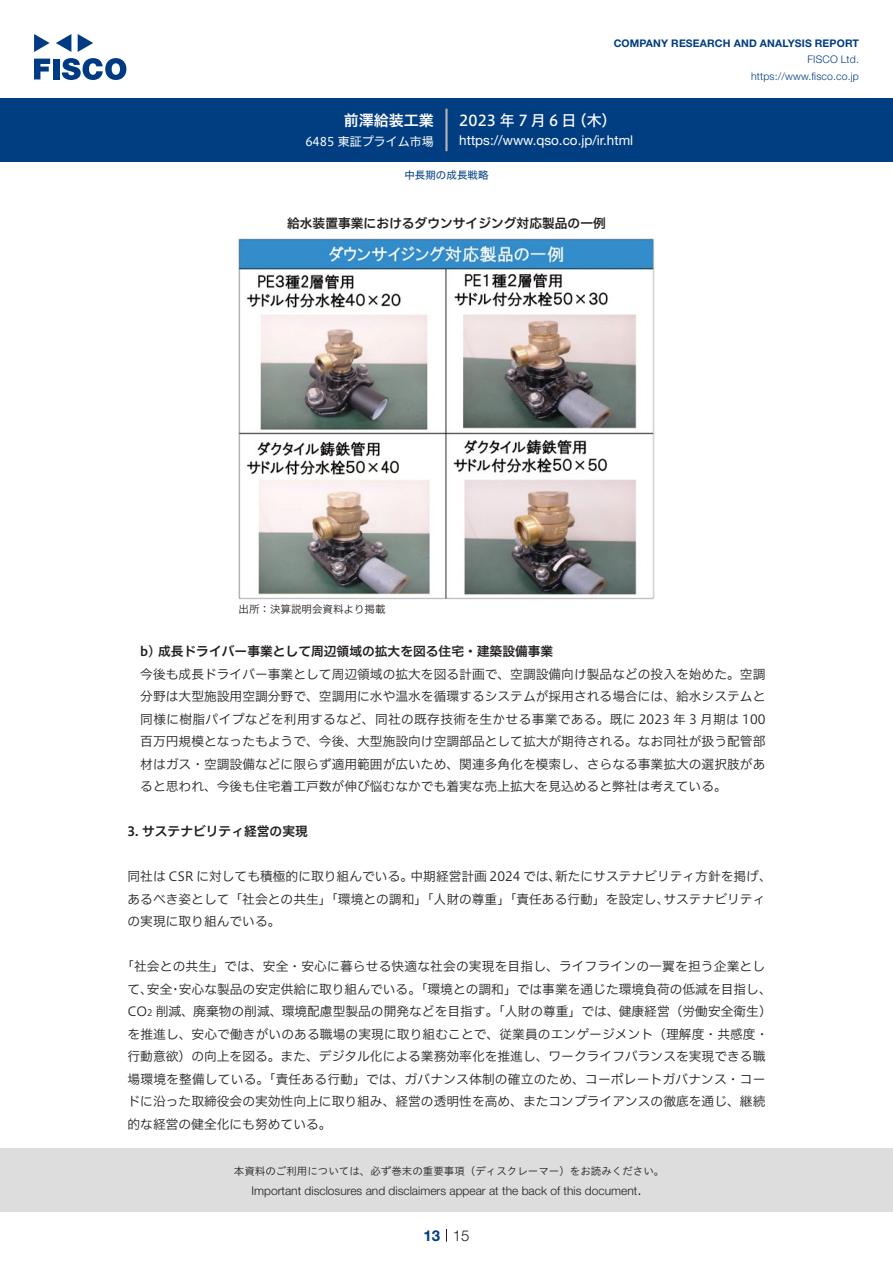
<style>
.page{position:relative;width:893px;height:1263px;background:#fff}
.page>*{position:absolute;margin:0;border:0;box-sizing:border-box;transform-origin:0 0}
.t1{font:15px "Hiragino UD Sans F Std N W5";letter-spacing:.215em;color:#fff}
.t2{font:15px "Hiragino UD Sans F Std N W6";color:#fff}
.t3{font:300 15px "Helvetica Neue LT Std";color:#231f20}
.t4{font:700 15px "Helvetica Neue LT Std";color:#003d81}
.t5{font:13.5px "Helvetica Neue LT Std";color:#fff}
.t6{font:12.75px/22.5px "Hiragino UD Sans F Std N W3";color:#231f20}
.t7{font:12.75px "Hiragino UD Sans F Std N W6";color:#231f20}
.t8{font:300 12px "Helvetica Neue LT Std";color:#231f20}
.t9{font:12px "Hiragino UD Sans F Std N W4";color:#fff}
.t10{font:10.5px "Hiragino UD Sans Std W3";color:#231f20}
.t11{font:700 10.5px "Helvetica Neue LT Std";letter-spacing:.015em;color:#003d81}
.t12{font:300 10.5px/16.5px "Helvetica Neue LT Std";letter-spacing:.015em;color:#003d81;text-align:right}
.t13{font:10.5px "Hiragino UD Sans F Std N W3";color:#231f20}
.t14{font:10.5px "Hiragino UD Sans F Std N W4";color:#003d81}
.t15{font:8.85px "Hiragino UD Sans F Std N W3";color:#231f20}
</style>
<div class="page">
<div style="left:0;top:1148px;width:893px;height:64px;background:#ddd"></div>
<svg style="left:34px;top:59px;width:16px;height:20px"></svg>
<div style="left:53px;top:59px;width:6px;height:20px;background:#003a83"></div>
<svg style="left:62px;top:58px;width:64px;height:22px"></svg>
<svg style="left:34px;top:34px;width:16px;height:18px"></svg>
<svg style="left:78px;top:34px;width:15px;height:18px"></svg>
<svg style="left:56px;top:34px;width:15px;height:18px"></svg>
<div style="left:0;top:98px;width:893px;height:64px;background:#003d81"></div>
<hr style="left:445px;top:109px;width:3px;height:42px;background:#b5b5b6">
<svg style="left:446px;top:1229px;width:1px;height:13px"></svg>
<img style="left:239px;top:238px;width:415px;height:362px">
<p class="t2" style="left:344px;top:109px;width:92px">前澤給装工業</p>
<p class="t9" style="left:305px;top:132px;width:130px">6485 東証プライム市場</p>
<p class="t11" style="left:614px;top:37px;width:247px">COMPANY RESEARCH AND ANALYSIS REPORT</p>
<p class="t12" style="left:751px;top:51px;width:109px">FISCO Ltd. https://www.fisco.co j p.</p>
<p class="t1" style="left:459px;top:109px;width:119px">2023年7月6日</p>
<p class="t1" style="left:572px;top:109px;width:46px">（木(</p>
<p class="t5" style="left:459px;top:132px;width:175px">https://www.qso.co j p. .i r/ html</p>
<p class="t14" style="left:404px;top:167px;width:85px">中長期の成長戦略</p>
<p class="t7" style="left:287px;top:214px;width:320px">給水装置事業におけるダウンサイジング対応製品の一例</p>
<p class="t13" style="left:239px;top:601px;width:149px">出所：決算説明会資料より掲載</p>
<p class="t7" style="left:140px;top:642px;width:414px">b) 成長ドライバー事業として周辺領域の拡大を図る住宅・建築設備事業</p>
<p class="t6" style="left:140px;top:662px;width:627px;text-align:justify">今後も成長ドライバー事業として周辺領域の拡大を図る計画で、空調設備向け製品などの投入を始めた。空調分野は大型施設用空調分野で、空調用に水や温水を循環するシステムが採用される場合には、給水システムと同様に樹脂パイプなどを利用するなど、同社の既存技術を生かせる事業である。既に 2023 年 3 月期は 100百万円規模となったもようで、今後、大型施設向け空調部品として拡大が期待される。なお同社が扱う配管部材はガス・空調設備などに限らず適用範囲が広いため、関連多角化を模索し、さらなる事業拡大の選択肢があると思われ、今後も住宅着工戸数が伸び悩むなかでも着実な売上拡大を見込めると弊社は考えている。</p>
<p class="t7" style="left:128px;top:822px;width:182px">3. サステナビリティ経営の実現</p>
<p class="t6" style="left:555px;top:864px;width:218px">新たにサステナビリティ方針を掲げ、</p>
<p class="t6" style="left:411px;top:864px;width:152px">中期経営計画 2024 では、</p>
<p class="t6" style="left:128px;top:864px;width:287px">同社は CSR に対しても積極的に取り組んでいる。</p>
<p class="t6" style="left:663px;top:887px;width:103px">サステナビリティ</p>
<p class="t6" style="left:128px;top:887px;width:543px">あるべき姿として「社会との共生」「環境との調和」「人財の尊重」「責任ある行動」を設定し、の実現に取り組んでいる。</p>
<p class="t6" style="left:179px;top:954px;width:594px;text-indent:-58px">「社会との共生」では、安全・安心に暮らせる快適な社会の実現を目指し、ライフラインの一翼を担う企業とし安心な製品の安定供給に取り組んでいる。「環境との調和」では事業を通じた環境負荷の低減を目指し、</p>
<p class="t6" style="left:147px;top:977px;width:27px">安全</p>
<p class="t6" style="left:128px;top:977px;width:27px">て、</p>
<p class="t6" style="left:169px;top:977px;width:14px">・</p>
<p class="t6" style="left:156px;top:999px;width:617px">削減、廃棄物の削減、環境配慮型製品の開発などを目指す。「人財の尊重」では、健康経営（労働安全衛生(</p>
<p class="t6" style="left:128px;top:999px;width:642px">CO<br>を推進し、安心で働きがいのある職場の実現に取り組むことで、従業員のエンゲージメント（理解度・共感度・行動意欲）の向上を図る。また、デジタル化による業務効率化を推進し、ワークライフバランスを実現できる職場環境を整備している。「責任ある行動」では、ガバナンス体制の確立のため、コーポレートガバナンス・コードに沿った取締役会の実効性向上に取り組み、経営の透明性を高め、またコンプライアンスの徹底を通じ、継続的な経営の健全化にも努めている。</p>
<p class="t15" style="left:147px;top:1006px;width:7px">2</p>
<p class="t10" style="left:234px;top:1163px;width:432px">本資料のご利用については、必ず巻末の重要事項（ディスクレーマー）をお読みください。</p>
<p class="t3" style="left:637px;top:1180px;width:6px">.</p>
<p class="t8" style="left:251px;top:1183px;width:387px">Important disclosures and disclaimers appear at the back of this document</p>
<p class="t4" style="left:423px;top:1226px;width:18px">13</p>
<p class="t3" style="left:453px;top:1226px;width:18px">15</p>
</div>
